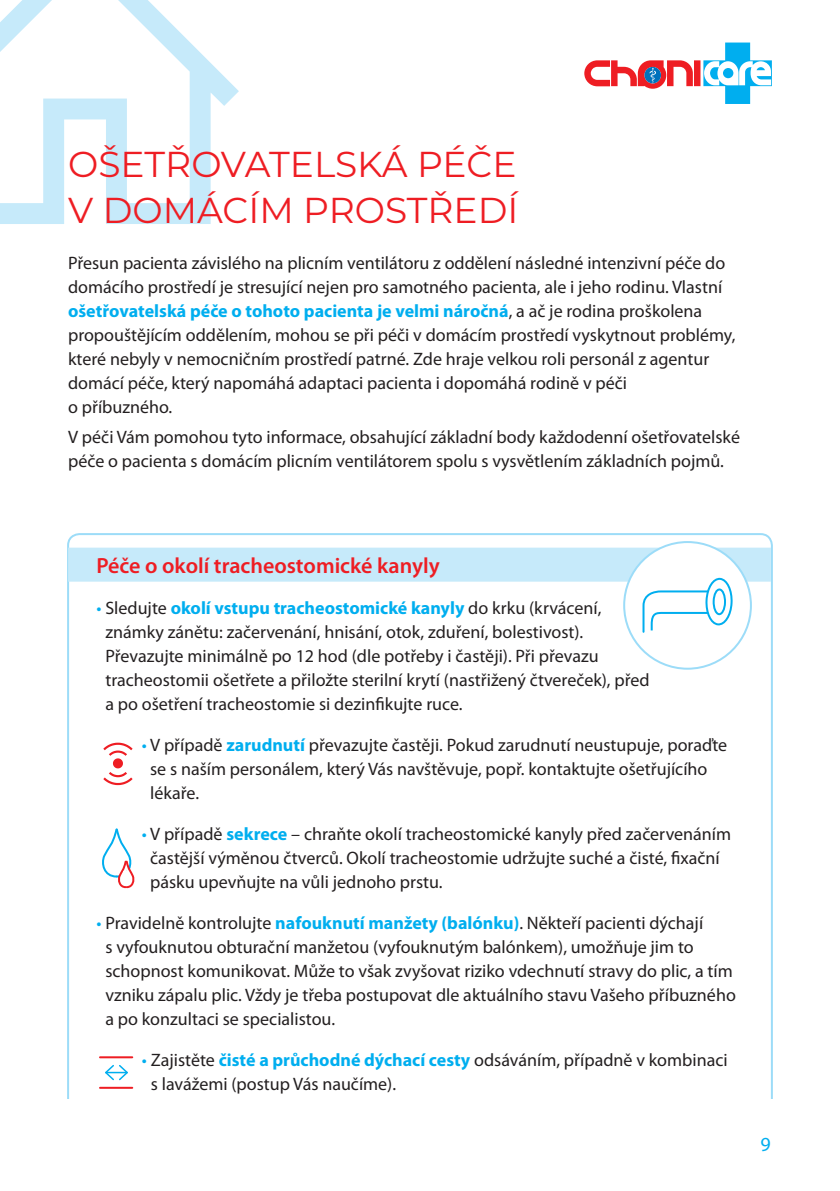
<style>
.page{position:relative;width:840px;height:1191px;background:#fff}
.page>*{position:absolute;margin:0;border:0;box-sizing:border-box;transform-origin:0 0}
.t1{font:36px "Montserrat";color:#ee1d23}
.t2{font:600 22px "Myriad Pro";color:#ee1d23}
.t3{font:20px "Myriad Pro";color:#00aeef}
.t4{font:18px/24px "Myriad Pro";color:#231f20}
.s1{font-weight:700;color:#00aeef}
.s2{color:#00aeef}
</style>
<div class="page">
<svg style="left:584px;top:43px;width:187px;height:61px"></svg>
<svg style="left:0;top:0;width:239px;height:224px"></svg>
<div style="left:68px;top:547px;width:702px;height:34px;background:#c6eafa"></div>
<div style="left:623px;top:542px;width:127px;height:126px;background:#fff;border-radius:50%"></div>
<svg style="left:642px;top:577px;width:89px;height:56px"></svg>
<div style="left:712px;top:588px;width:13px;height:27px;border:2px solid #00aeef;border-radius:50%"></div>
<svg style="left:103px;top:742px;width:29px;height:43px"></svg>
<svg style="left:102px;top:828px;width:33px;height:61px"></svg>
<div style="left:124px;top:871px;width:5px;height:8px;background:#fff"></div>
<hr style="left:100px;top:1056px;width:32px;height:2px;background:#ee1d23">
<hr style="left:100px;top:1086px;width:32px;height:2px;background:#ee1d23">
<svg style="left:105px;top:1065px;width:23px;height:16px"></svg>
<h1 class="t1" style="left:68px;top:139px;width:26px">OŠETŘO</h1>
<h1 class="t1" style="left:221px;top:139px;width:49px">VATELSKÁ</h1>
<h1 class="t1" style="left:417px;top:139px;width:95px">PÉČE</h1>
<h1 class="t1" style="left:68px;top:185px;width:62px">V DOMÁCÍM</h1>
<h1 class="t1" style="left:303px;top:185px;width:25px">PROSTŘEDÍ</h1>
<p class="t4" style="left:68px;top:251px;width:668px">Přesun pacienta závislého na plicním ventilátoru z oddělení následné intenzivní péče do domácího prostředí je stresující nejen pro samotného pacienta, ale i jeho rodinu. Vlastní <span class="s1">ošetřovatelská péče o tohoto pacienta je velmi náročná</span>, a ač je rodina proškolena propouštějícím oddělením, mohou se při péči v domácím prostředí vyskytnout problémy, které nebyly v nemocničním prostředí patrné. Zde hraje velkou roli personál z agentur domácí péče, který napomáhá adaptaci pacienta i dopomáhá rodině v péči<br>o příbuzného.</p>
<p class="t4" style="left:68px;top:425px;width:673px">V péči Vám pomohou tyto informace, obsahující základní body každodenní ošetřovatelské péče o pacienta s domácím plicním ventilátorem spolu s vysvětlením základních pojmů.</p>
<p class="t2" style="left:96px;top:552px;width:344px">Péče o okolí tracheostomické kanyly</p>
<p class="t4" style="left:105px;top:596px;width:545px;text-indent:-9px"><span class="s2">•</span> Sledujte <span class="s1">okolí vstupu tracheostomické kanyly</span> do krku (krvácení, známky zánětu: začervenání, hnisání, otok, zduření, bolestivost).<br>Převazujte minimálně po 12 hod (dle potřeby i častěji). Při převazu tracheostomii ošetřete a přiložte sterilní krytí (nastřižený čtvereček), před a po ošetření tracheostomie si dezinfikujte ruce.</p>
<p class="t4" style="left:150px;top:733px;width:578px;text-indent:-8px"><span class="s2">•</span> V případě <span class="s1">zarudnutí</span> převazujte častěji. Pokud zarudnutí neustupuje, poraďte se s naším personálem, který Vás navštěvuje, popř. kontaktujte ošetřujícího lékaře.</p>
<p class="t4" style="left:150px;top:822px;width:582px;text-indent:-8px"><span class="s2">•</span> V případě <span class="s1">sekrece</span> – chraňte okolí tracheostomické kanyly před začervenáním častější výměnou čtverců. Okolí tracheostomie udržujte suché a čisté, fixační pásku upevňujte na vůli jednoho prstu.</p>
<p class="t4" style="left:105px;top:911px;width:631px;text-indent:-9px"><span class="s2">•</span> Pravidelně kontrolujte <span class="s1">nafouknutí manžety (balónku)</span>. Někteří pacienti dýchají<br>s vyfouknutou obturační manžetou (vyfouknutým balónkem), umožňuje jim to schopnost komunikovat. Může to však zvyšovat riziko vdechnutí stravy do plic, a tím vzniku zápalu plic. Vždy je třeba postupovat dle aktuálního stavu Vašeho příbuzného a po konzultaci se specialistou.</p>
<p class="t4" style="left:151px;top:1048px;width:578px;text-indent:-9px"><span class="s2">•</span> Zajistěte <span class="s1">čisté a průchodné dýchací cesty</span> odsáváním, případně v kombinaci s lavážemi (postup Vás naučíme).</p>
<p class="t3" style="left:760px;top:1132px;width:12px">9</p>
</div>
